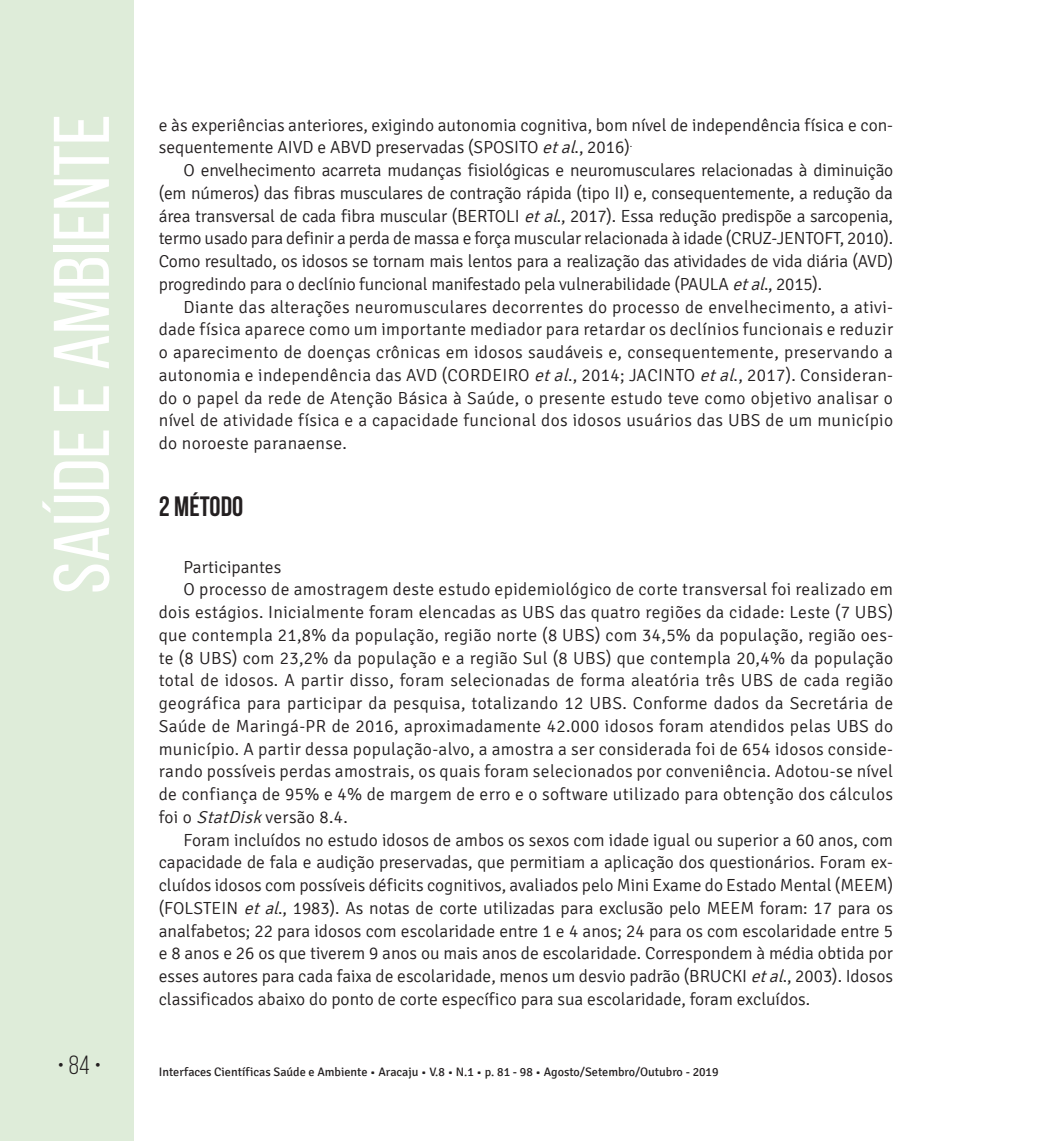
<style>
.page{position:relative;width:1042px;height:1141px;background:#fff}
.page>*{position:absolute;margin:0;border:0;box-sizing:border-box;transform-origin:0 0}
.t1{font:78.75px "Bebas Neue";color:#fff;scale:1.09 1}
.t2{font:700 28px "Bebas Neue";color:#231f20}
.t3{font:26.25px "Bebas Neue";color:#231f20}
.t4{font:300 17.5px/22.8px "Signika";letter-spacing:.005em;color:#231f20;text-align:justify}
.t5{font:12.25px "Signika";color:#231f20}
.s1{font-style:italic}
</style>
<div class="page">
<div style="left:0;top:0;width:134px;height:1141px;background:#deecd9"></div>
<h1 class="t1" style="left:39px;top:594px;width:442px;rotate:-90deg">Saúde e Ambiente</h1>
<p class="t4" style="left:159px;top:114px;width:736px">e às experiências anteriores, exigindo autonomia cognitiva, bom nível de independência física e con&shy;sequentemente AIVD e ABVD preservadas (SPOSITO <span class="s1">etal</span>., 2016)<sup>.</sup></p>
<p class="t4" style="left:159px;top:159px;width:736px;text-indent:25px">O envelhecimento acarreta mudanças fisiológicas e neuromusculares relacionadas à diminuição (em números) das fibras musculares de contração rápida (tipo II) e, consequentemente, a redução da área transversal de cada fibra muscular (BERTOLI <span class="s1">etal</span>., 2017). Essa redução predispõe a sarcopenia, termo usado para definir a perda de massa e força muscular relacionada à idade (CRUZ-JENTOFT, 2010).<br>Como resultado, os idosos se tornam mais lentos para a realização das atividades de vida diária (AVD) progredindo para o declínio funcional manifestado pela vulnerabilidade (PAULA <span class="s1">etal</span>., 2015).</p>
<p class="t4" style="left:159px;top:296px;width:736px;text-indent:25px">Diante das alterações neuromusculares decorrentes do processo de envelhecimento, a ativi&shy;dade física aparece como um importante mediador para retardar os declínios funcionais e reduzir o aparecimento de doenças crônicas em idosos saudáveis e, consequentemente, preservando a autonomia e independência das AVD (CORDEIRO <span class="s1">etal</span>., 2014; JACINTO <span class="s1">etal</span>., 2017). Consideran&shy;do o papel da rede de Atenção Básica à Saúde, o presente estudo teve como objetivo analisar o nível de atividade física e a capacidade funcional dos idosos usuários das UBS de um município do noroeste paranaense.</p>
<h2 class="t2" style="left:159px;top:491px;width:86px">2 MÉTODO</h2>
<p class="t4" style="left:184px;top:556px;width:99px">Participantes</p>
<p class="t4" style="left:184px;top:578px;width:711px">O processo de amostragem deste estudo epidemiológico de corte transversal foi realizado em</p>
<p class="t4" style="left:159px;top:601px;width:736px">dois estágios. Inicialmente foram elencadas as UBS das quatro regiões da cidade: Leste (7 UBS)</p>
<p class="t4" style="left:159px;top:624px;width:736px">que contempla 21,8% da população, região norte (8 UBS) com 34,5% da população, região oes-</p>
<p class="t4" style="left:159px;top:647px;width:736px">te (8 UBS) com 23,2% da população e a região Sul (8 UBS) que contempla 20,4% da população</p>
<p class="t4" style="left:159px;top:669px;width:736px">total de idosos. A partir disso, foram selecionadas de forma aleatória três UBS de cada região</p>
<p class="t4" style="left:159px;top:692px;width:736px">geográfica para participar da pesquisa, totalizando 12 UBS. Conforme dados da Secretária de</p>
<p class="t4" style="left:159px;top:715px;width:736px">Saúde de Maringá-PR de 2016, aproximadamente 42.000 idosos foram atendidos pelas UBS do</p>
<p class="t4" style="left:159px;top:738px;width:736px">município. A partir dessa população-alvo, a amostra a ser considerada foi de 654 idosos conside-</p>
<p class="t4" style="left:159px;top:760px;width:736px">rando possíveis perdas amostrais, os quais foram selecionados por conveniência. Adotou-se nível</p>
<p class="t4" style="left:159px;top:783px;width:736px">de confiança de 95% e 4% de margem de erro e o software utilizado para obtenção dos cálculos</p>
<p class="t4" style="left:159px;top:806px;width:191px">foi o <span class="s1">StatDisk</span>versão 8.4.</p>
<p class="t4" style="left:184px;top:829px;width:711px">Foram incluídos no estudo idosos de ambos os sexos com idade igual ou superior a 60 anos, com</p>
<p class="t4" style="left:159px;top:851px;width:736px">capacidade de fala e audição preservadas, que permitiam a aplicação dos questionários. Foram ex-</p>
<p class="t4" style="left:159px;top:874px;width:736px">cluídos idosos com possíveis déficits cognitivos, avaliados pelo Mini Exame do Estado Mental (MEEM)</p>
<p class="t4" style="left:159px;top:897px;width:736px">(FOLSTEIN <span class="s1">etal</span>., 1983). As notas de corte utilizadas para exclusão pelo MEEM foram: 17 para os</p>
<p class="t4" style="left:159px;top:920px;width:736px">analfabetos; 22 para idosos com escolaridade entre 1 e 4 anos; 24 para os com escolaridade entre 5</p>
<p class="t4" style="left:159px;top:942px;width:736px">e 8 anos e 26 os que tiverem 9 anos ou mais anos de escolaridade. Correspondem à média obtida por</p>
<p class="t4" style="left:159px;top:965px;width:736px">esses autores para cada faixa de escolaridade, menos um desvio padrão (BRUCKI <span class="s1">etal</span>., 2003). Idosos</p>
<p class="t4" style="left:159px;top:988px;width:653px">classificados abaixo do ponto de corte específico para sua escolaridade, foram excluídos.</p>
<h3 class="t3" style="left:57px;top:1051px;width:46px">• 84 •</h3>
<p class="t5" style="left:159px;top:1065px;width:561px">Interfaces Científicas Saúde e Ambiente • Aracaju • V.8 • N.1 • p. 81 - 98 • Agosto/Setembro/Outubro - 2019</p>
</div>
